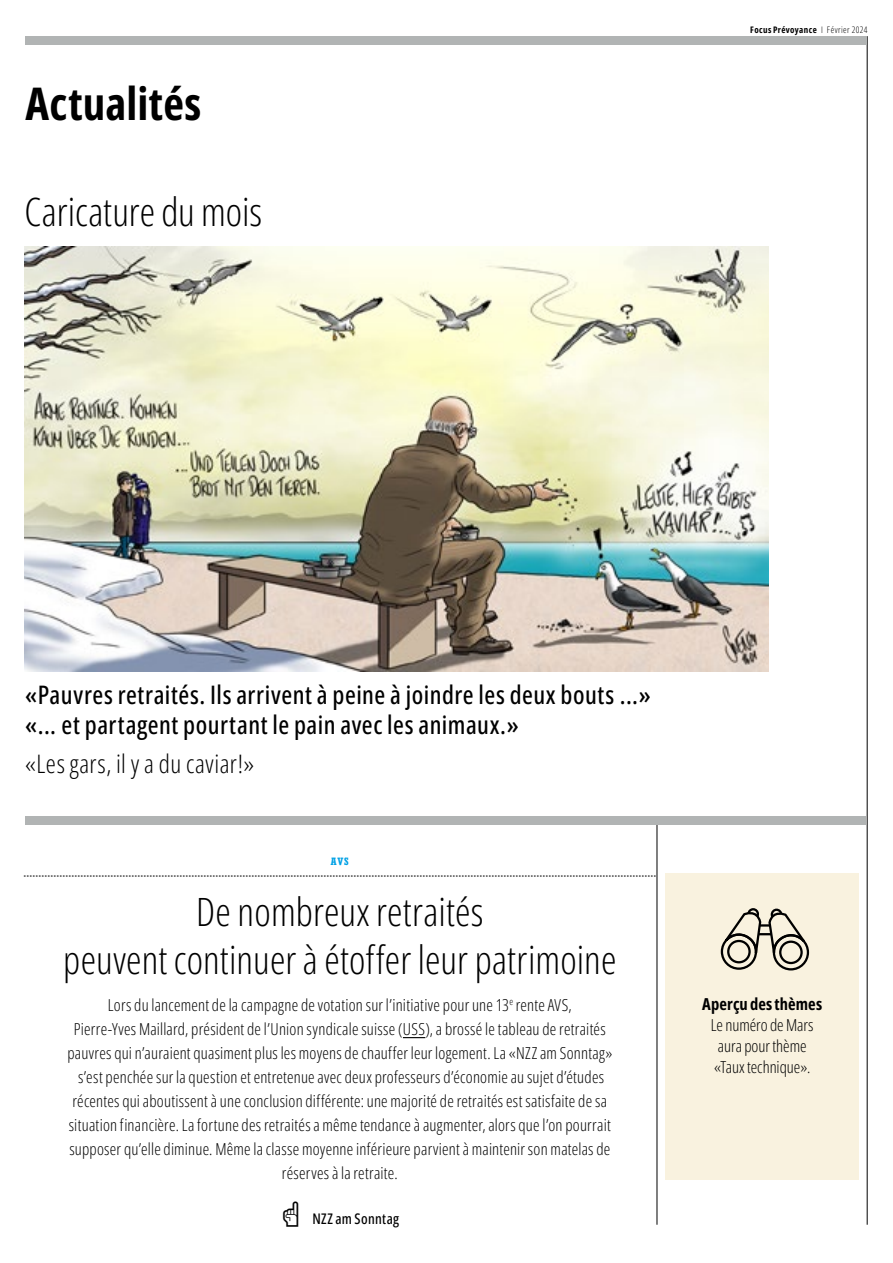
<style>
.page{position:relative;width:893px;height:1263px;background:#fff}
.page>*{position:absolute;margin:0;border:0;box-sizing:border-box;transform-origin:0 0}
.t1{font:700 45px "Open Sans Condensed";letter-spacing:.005em;color:#000}
.t2{font:300 39px/48px "Open Sans Condensed";color:#000;text-align:center}
.t3{font:500 25.5px/30.6px "Open Sans Condensed";letter-spacing:.02em;color:#000}
.t4{font:300 25.5px "Open Sans Condensed";letter-spacing:.02em;color:#000}
.t5{font:300 16.5px/24px "Open Sans Condensed";letter-spacing:.01em;color:#000}
.t6{font:700 16.5px "Open Sans Condensed";letter-spacing:.005em;color:#000}
.t7{font:500 14.7px "Open Sans Condensed";letter-spacing:.02em;color:#000}
.t8{font:700 condensed 10.5px "Rockwell";color:#00a1e5}
.t9{font:700 9px "Open Sans Condensed";letter-spacing:.04em;color:#000}
.s1{font-weight:300}
</style>
<div class="page">
<hr style="left:867px;top:36px;width:1px;height:1189px;background:#000">
<div style="left:26px;top:36px;width:841px;height:9px;background:#b1b4b4"></div>
<div style="left:665px;top:873px;width:194px;height:307px;background:#f9f2df"></div>
<svg style="left:723px;top:908px;width:84px;height:63px"></svg>
<div style="left:721px;top:933px;width:36px;height:37px;border:2px solid #000;border-radius:50%"></div>
<div style="left:773px;top:934px;width:36px;height:36px;border:2px solid #000;border-radius:50%"></div>
<hr style="left:657px;top:820px;width:1px;height:405px;background:#000">
<div style="left:26px;top:816px;width:840px;height:8px;background:#b1b4b4"></div>
<img style="left:25px;top:247px;width:744px;height:425px">
<svg style="left:24px;top:876px;width:632px;height:1px"></svg>
<svg style="left:403px;top:1037px;width:22px;height:1px"></svg>
<h1 class="t1" style="left:26px;top:72px;width:177px">Actualités</h1>
<h2 class="t2" style="left:25px;top:186px;width:239px">Caricature du mois</h2>
<p class="t9" style="left:750px;top:24px;width:119px">Focus Prévoyance <span class="s1">I Février 2024</span></p>
<h3 class="t3" style="left:25px;top:678px;width:627px">«Pauvres retraités. Ils arrivent à peine à joindre les deux bouts ...» «... et partagent pourtant le pain avec les animaux.»</h3>
<h3 class="t4" style="left:25px;top:747px;width:230px">«Les gars, il y a du caviar!»</h3>
<p class="t8" style="left:331px;top:855px;width:19px">AVS</p>
<h2 class="t2" style="left:63px;top:887px;width:555px">De nombreux retraités<br>peuvent continuer à étoffer leur patrimoine</h2>
<p class="t5" style="left:67px;top:992px;width:546px;text-align:center">Lors du lancement de la campagne de votation sur l’initiative pour une 13<sup>e</sup> rente AVS,<br>Pierre-Yves Maillard, président de l’Union syndicale suisse (USS), a brossé le tableau de retraités pauvres qui n’auraient quasiment plus les moyens de chauffer leur logement. La «NZZ am Sonntag» s’est penchée sur la question et entretenue avec deux professeurs d’économie au sujet d’études récentes qui aboutissent à une conclusion différente: une majorité de retraités est satisfaite de sa situation financière. La fortune des retraités a même tendance à augmenter, alors que l’on pourrait supposer qu’elle diminue. Même la classe moyenne inférieure parvient à maintenir son matelas de réserves à la retraite.</p>
<p class="t7" style="left:312px;top:1208px;width:88px">NZZ am Sonntag</p>
<p class="t6" style="left:702px;top:993px;width:121px">Aperçu des thèmes</p>
<p class="t5" style="left:711px;top:1014px;width:104px;line-height:21px">Le numéro de Mars aura pour thème «Taux technique».</p>
</div>
